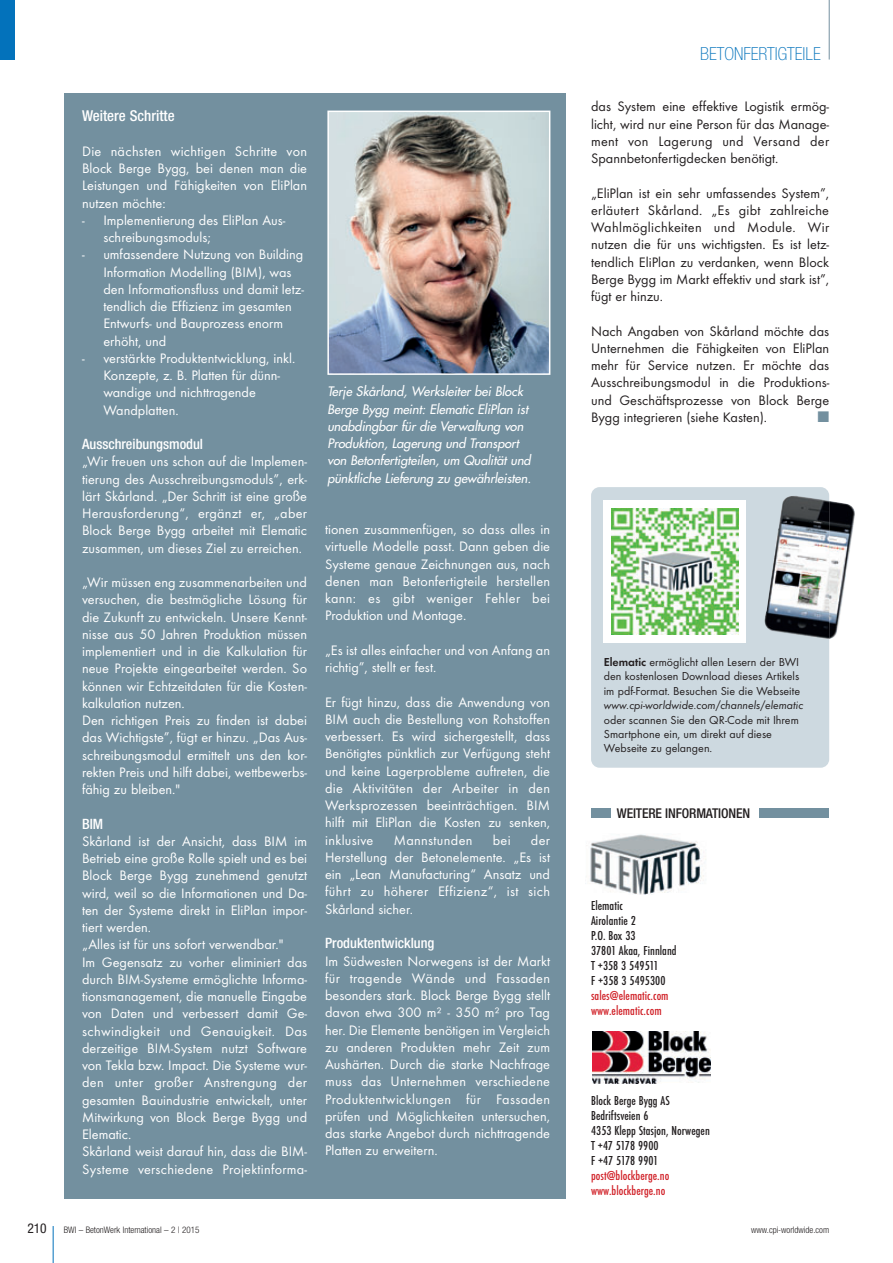
<style>
.page{position:relative;width:893px;height:1263px;background:#fff}
.page>*{position:absolute;margin:0;border:0;box-sizing:border-box;transform-origin:0 0}
.t1{font:100 condensed 18px "Helvetica Neue";color:#0372bb}
.t2{font:500 condensed 15px "Helvetica Neue";color:#fff}
.t3{font:14.25px/17.2px "Futura T";color:#fff;text-align:justify}
.t4{font:14.25px/17.2px "Futura T";color:#231f20;text-align:justify}
.t5{font:500 condensed 14.25px "Helvetica Neue";color:#fff}
.t6{font:14.25px "Futura T";letter-spacing:.02em;color:#fff}
.t7{font:500 condensed 13.5px/15px "Futura T";letter-spacing:.005em;color:#231f20}
.t8{font:500 condensed 13.5px/15px "Futura T";letter-spacing:.005em;color:#d1232a}
.t9{font:500 condensed 13.5px "Helvetica Neue";letter-spacing:-.01em;color:#231f20}
.t10{font:condensed 13.5px "Helvetica Neue";color:#231f20}
.t11{font:italic 12.75px/17.2px "Futura";letter-spacing:-.005em;color:#fff}
.t12{font:12px/14.4px "Futura T";color:#231f20;text-align:justify}
.t13{font:italic 12px "Futura T";color:#231f20}
.t14{font:300 condensed 9px "Helvetica Neue";color:#231f20}
.s1{font-weight:600}
</style>
<div class="page">
<hr style="left:53px;top:1226px;width:1px;height:37px;background:#0372bb">
<hr style="left:829px;top:0;width:1px;height:60px;background:#73909f">
<div style="left:0;top:0;width:15px;height:60px;background:#0372bb"></div>
<div style="left:64px;top:94px;width:502px;height:1105px;background:#73909f"></div>
<img style="left:590px;top:834px;width:114px;height:60px">
<div style="left:591px;top:808px;width:19px;height:10px;background:#73909f"></div>
<div style="left:760px;top:808px;width:69px;height:10px;background:#73909f"></div>
<img style="left:592px;top:1031px;width:118px;height:53px">
<img style="left:330px;top:114px;width:217px;height:258px">
<div style="left:327px;top:111px;width:223px;height:264px;border:2px solid #fff"></div>
<div style="left:591px;top:487px;width:238px;height:281px;background:#cdd9e0;border-radius:9px"></div>
<div style="left:603px;top:500px;width:143px;height:143px;background:#fff"></div>
<img style="left:611px;top:508px;width:128px;height:127px">
<img style="left:829px;top:501px;width:26px;height:138px">
<img style="left:764px;top:496px;width:65px;height:143px">
<p class="t2" style="left:82px;top:107px;width:94px">Weitere Schritte</p>
<p class="t3" style="left:82px;top:142px;width:227px">Die nächsten wichtigen Schritte von Block Berge Bygg, bei denen man die Leistungen und Fähigkeiten von EliPlan nutzen möchte:</p>
<p class="t3" style="left:103px;top:211px;width:184px;text-indent:-21px">- Implementierung des EliPlan Aus - schrei bungsmoduls;</p>
<p class="t3" style="left:103px;top:246px;width:202px;text-align:left;text-indent:-21px">- umfassendere Nutzung von Building<br>Information Modelling (BIM), was den Informationsfluss und damit letz&shy;tendlich die Effizienz im gesamten<br>Entwurfs- und Bauprozess enorm erhöht, und</p>
<p class="t3" style="left:103px;top:349px;width:193px;text-align:left;text-indent:-21px">- verstärkte Produktentwicklung, inkl.<br>Konzepte, z. B. Platten für dünn - wandige und nichttragende<br>Wandplatten.</p>
<p class="t5" style="left:82px;top:435px;width:123px">Ausschreibungsmodul</p>
<p class="t3" style="left:82px;top:453px;width:226px">„Wir freuen uns schon auf die Imple men - tierung des Ausschreibungsmoduls”, erk&shy;lärt Skårland. „Der Schritt ist eine große Herausforderung“, ergänzt er, „aber Block Berge Bygg arbeitet mit Elematic zusammen, um dieses Ziel zu erreichen.</p>
<p class="t3" style="left:82px;top:574px;width:227px;text-align:left">„Wir müssen eng zusammenarbeiten und versuchen, die bestmögliche Lösung für die Zukunft zu entwickeln. Unsere Kennt - nisse aus 50 Jahren Produktion müssen implementiert und in die Kalkulation für neue Projekte eingearbeitet werden. So können wir Echtzeitdaten für die Kosten - kalkulation nutzen.<br>Den richtigen Preis zu finden ist dabei das Wichtigste”, fügt er hinzu. „Das Aus - schreibungsmodul ermittelt uns den kor&shy;rekten Preis und hilft dabei, wettbewerbs&shy;fähig zu bleiben."</p>
<p class="t5" style="left:82px;top:815px;width:23px">BIM</p>
<p class="t3" style="left:82px;top:832px;width:227px;text-align:left">Skårland ist der Ansicht, dass BIM im Betrieb eine große Rolle spielt und es bei Block Berge Bygg zunehmend genutzt wird, weil so die Informationen und Da - ten der Systeme direkt in EliPlan impor - tiert werden.<br>„Alles ist für uns sofort verwendbar."<br>Im Gegensatz zu vorher eliminiert das durch BIM-Systeme ermöglichte Informa - tions management, die manuelle Eingabe von Daten und verbessert damit Ge - schwin digkeit und Genauigkeit. Das derzeitige BIM-System nutzt Software von Tekla bzw. Impact. Die Systeme wur&shy;den unter großer Anstrengung der gesamten Bauindustrie entwickelt, unter Mitwirkung von Block Berge Bygg und Elematic.<br>Skårland weist darauf hin, dass die BIM-Systeme verschiedene Projektinforma -</p>
<p class="t11" style="left:327px;top:383px;width:208px">Terje Skårland, Werksleiter bei Block Berge Bygg meint: Elematic EliPlan ist unabdingbar für die Verwaltung von Produktion, Lagerung und Transport von Betonfertigteilen, um Qualität und pünktliche Lieferung zu gewährleisten.</p>
<p class="t3" style="left:325px;top:521px;width:227px">tionen zusammenfügen, so dass alles in virtuelle Modelle passt. Dann geben die Systeme genaue Zeichnungen aus, nach denen man Betonfertigteile herstellen kann: es gibt weniger Fehler bei Produktion und Montage.</p>
<p class="t3" style="left:325px;top:641px;width:226px">„Es ist alles einfacher und von Anfang an richtig”, stellt er fest.</p>
<p class="t3" style="left:325px;top:693px;width:227px">Er fügt hinzu, dass die Anwendung von BIM auch die Bestellung von Rohstoffen verbessert. Es wird sichergestellt, dass Benötigtes pünktlich zur Verfügung steht und keine Lagerprobleme auftreten, die die Aktivitäten der Arbeiter in den Werksprozessen beeinträchtigen. BIM hilft mit EliPlan die Kosten zu senken, inklusive</p>
<p class="t3" style="left:325px;top:831px;width:227px;text-indent:206px">der Herstellung der Betonelemente. „Es ist ein „Lean Manufacturing“ Ansatz und führt zu höherer Effizienz“, ist sich Skårland sicher.</p>
<p class="t5" style="left:325px;top:935px;width:111px">Produktentwicklung</p>
<p class="t3" style="left:325px;top:952px;width:227px">Im Südwesten Norwegens ist der Markt für tragende Wände und Fassaden besonders stark. Block Berge Bygg stellt davon etwa 300 m² - 350 m² pro Tag her. Die Elemente benötigen im Vergleich zu anderen Produkten mehr Zeit zum Aushärten. Durch die starke Nachfrage muss das Unternehmen verschiedene Produktentwicklungen für Fassaden prüfen und Möglichkeiten untersuchen, das starke Angebot durch nichttragende Platten zu erweitern.</p>
<p class="t6" style="left:394px;top:832px;width:80px">Mannstunden</p>
<p class="t3" style="left:493px;top:831px;width:19px">bei</p>
<p class="t1" style="left:700px;top:43px;width:122px">BETONFERTIGTEILE</p>
<p class="t4" style="left:591px;top:98px;width:240px">das System eine effektive Logistik ermög - licht, wird nur eine Person für das Manage - ment von Lagerung und Versand der Spannbetonfertigdecken benötigt.</p>
<p class="t4" style="left:591px;top:184px;width:240px">„EliPlan ist ein sehr umfassendes System”, erläutert Skårland. „Es gibt zahlreiche Wahlmöglichkeiten und Module. Wir nutzen die für uns wichtigsten. Es ist letz&shy;tendlich EliPlan zu verdanken, wenn Block Berge Bygg im Markt effektiv und stark ist”, fügt er hinzu.</p>
<p class="t4" style="left:591px;top:322px;width:240px">Nach Angaben von Skårland möchte das Unternehmen die Fähigkeiten von EliPlan mehr für Service nutzen. Er möchte das Ausschreibungsmodul in die Produktions&shy;und Geschäftsprozesse von Block Berge Bygg integrieren (siehe Kasten).</p>
<p class="t12" style="left:604px;top:655px;width:198px"><span class="s1">Elematic</span> ermöglicht allen Lesern der BWI den kostenlosen Download dieses Artikels im pdf-Format. Besuchen Sie die Webseite</p>
<p class="t13" style="left:604px;top:698px;width:201px">www.cpi-worldwide.com/channels/elematic</p>
<p class="t12" style="left:604px;top:712px;width:197px;text-align:left">oder scannen Sie den QR-Code mit Ihrem<br>Smartphone ein, um direkt auf diese<br>Webseite zu gelangen.</p>
<p class="t9" style="left:617px;top:805px;width:135px">WEITERE INFORMATIONEN</p>
<p class="t7" style="left:591px;top:898px;width:87px">Elematic<br>Airolantie 2<br>P.O. Box 33<br>37801 Akaa, Finnland<br>T +358 3 549511<br>F +358 3 5495300</p>
<p class="t8" style="left:591px;top:988px;width:79px">sales@elematic.com www.elematic.com</p>
<p class="t7" style="left:591px;top:1093px;width:120px">Block Berge Bygg AS<br>Bedriftsveien 6<br>4353 Klepp Stasjon, Norwegen<br>T +47 5178 9900<br>F +47 5178 9901</p>
<p class="t8" style="left:591px;top:1168px;width:80px">post@blockberge.no www.blockberge.no</p>
<p class="t10" style="left:28px;top:1220px;width:21px">210</p>
<p class="t14" style="left:64px;top:1224px;width:137px">BWI – BetonWerk International – 2 | 2015</p>
<p class="t14" style="left:751px;top:1224px;width:79px">www.cpi-worldwide.com</p>
</div>
